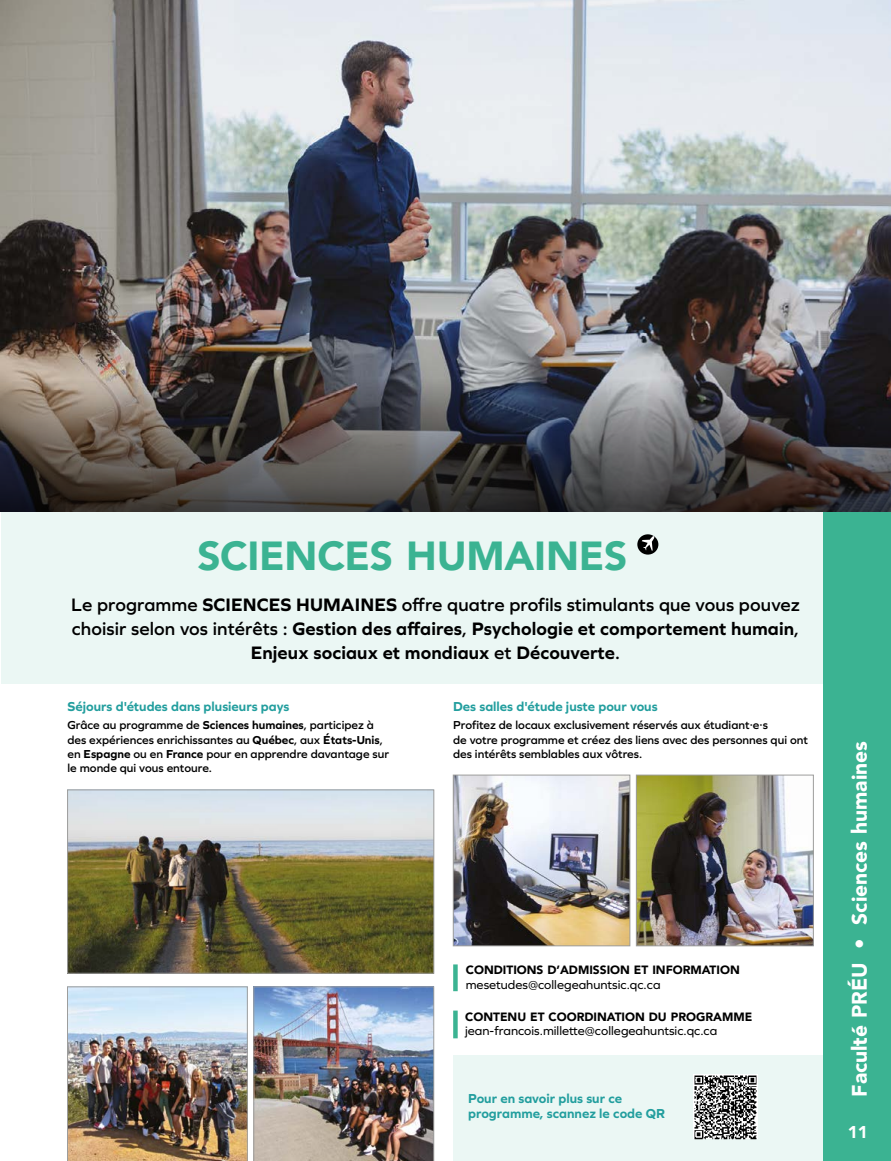
<style>
.page{position:relative;width:891px;height:1161px;background:#fff}
.page>*{position:absolute;margin:0;border:0;box-sizing:border-box;transform-origin:0 0}
.t1{font:900 40.5px "Avenir";letter-spacing:-.005em;color:#3bb392}
.t2{font:900 21px "Avenir";color:#fff}
.t3{font:700 18.75px/24px "Graphie";letter-spacing:.005em;color:#000;text-align:center}
.t4{font:900 17.1px "Avenir";color:#fff}
.t5{font:700 13.5px/14.4px "Graphie";color:#229e9e}
.t6{font:12.75px "Graphie";color:#000}
.t7{font:600 12px/14.4px "Graphie";color:#000}
.t8{font:900 12px "Avenir";color:#000}
.s1{font-weight:600}
.s2{font-weight:700}
</style>
<div class="page">
<img style="left:0;top:0;width:1px;height:288px">
<div style="left:453px;top:1056px;width:371px;height:105px;background:#ebf7f4"></div>
<div style="left:824px;top:467px;width:67px;height:694px;background:#3bb392"></div>
<img style="left:69px;top:792px;width:363px;height:179px">
<div style="left:67px;top:790px;width:367px;height:183px;border:1px solid #9d9d9c"></div>
<img style="left:254px;top:987px;width:180px;height:174px">
<img style="left:67px;top:987px;width:180px;height:174px">
<div style="left:1px;top:512px;width:824px;height:172px;background:#ebf7f4"></div>
<img style="left:1px;top:0;width:890px;height:378px">
<div style="left:453px;top:1011px;width:5px;height:27px;background:#3bb392"></div>
<img style="left:693px;top:1074px;width:65px;height:65px">
<div style="left:453px;top:964px;width:5px;height:27px;background:#3bb392"></div>
<svg style="left:637px;top:534px;width:22px;height:21px"></svg>
<svg style="left:642px;top:535px;width:13px;height:16px"></svg>
<img style="left:0;top:378px;width:891px;height:134px">
<img style="left:638px;top:777px;width:173px;height:167px">
<div style="left:636px;top:775px;width:177px;height:171px;border:1px solid #9d9d9c"></div>
<img style="left:455px;top:777px;width:173px;height:167px">
<div style="left:453px;top:775px;width:177px;height:171px;border:1px solid #9d9d9c"></div>
<h1 class="t1" style="left:198px;top:521px;width:431px">SCIENCES HUMAINES</h1>
<h3 class="t3" style="left:71px;top:593px;width:730px"><span class="s1">Le programme</span> SCIENCES HUMAINES <span class="s1">offre quatre profils stimulants que vous pouvez choisir selon vos intérêts :</span> Gestion des affaires<span class="s1">,</span> Psychologie et comportement humain<span class="s1">,<br></span>Enjeux sociaux et mondiaux <span class="s1">et</span> Découverte<span class="s1">.</span></h3>
<p class="t5" style="left:68px;top:699px;width:223px">Séjours d'études dans plusieurs pays</p>
<p class="t7" style="left:68px;top:718px;width:323px">Grâce au programme de <span class="s2">Sciences humaines</span>, participez à des expériences enrichissantes au <span class="s2">Québec</span>, aux <span class="s2">États-Unis</span>, en <span class="s2">Espagne</span> ou en <span class="s2">France</span> pour en apprendre davantage sur le monde qui vous entoure.</p>
<p class="t5" style="left:453px;top:699px;width:206px">Des salles d'étude juste pour vous</p>
<p class="t7" style="left:453px;top:718px;width:356px">Profitez de locaux exclusivement réservés aux étudiant·e·s<br>de votre programme et créez des liens avec des personnes qui ont des intérêts semblables aux vôtres.</p>
<p class="t8" style="left:466px;top:960px;width:276px">CONDITIONS D’ADMISSION ET INFORMATION</p>
<p class="t6" style="left:466px;top:977px;width:196px">mesetudes@collegeahuntsic.qc.ca</p>
<p class="t8" style="left:465px;top:1006px;width:289px">CONTENU ET COORDINATION DU PROGRAMME</p>
<p class="t6" style="left:465px;top:1023px;width:254px">jean-francois.millette@collegeahuntsic.qc.ca</p>
<p class="t5" style="left:468px;top:1091px;width:198px">Pour en savoir plus sur ce programme, scannez le code QR</p>
<h2 class="t2" style="left:842px;top:1097px;width:357px;rotate:-90deg">Faculté PRÉU • Sciences humaines</h2>
<h3 class="t4" style="left:848px;top:1118px;width:22px">11</h3>
</div>
